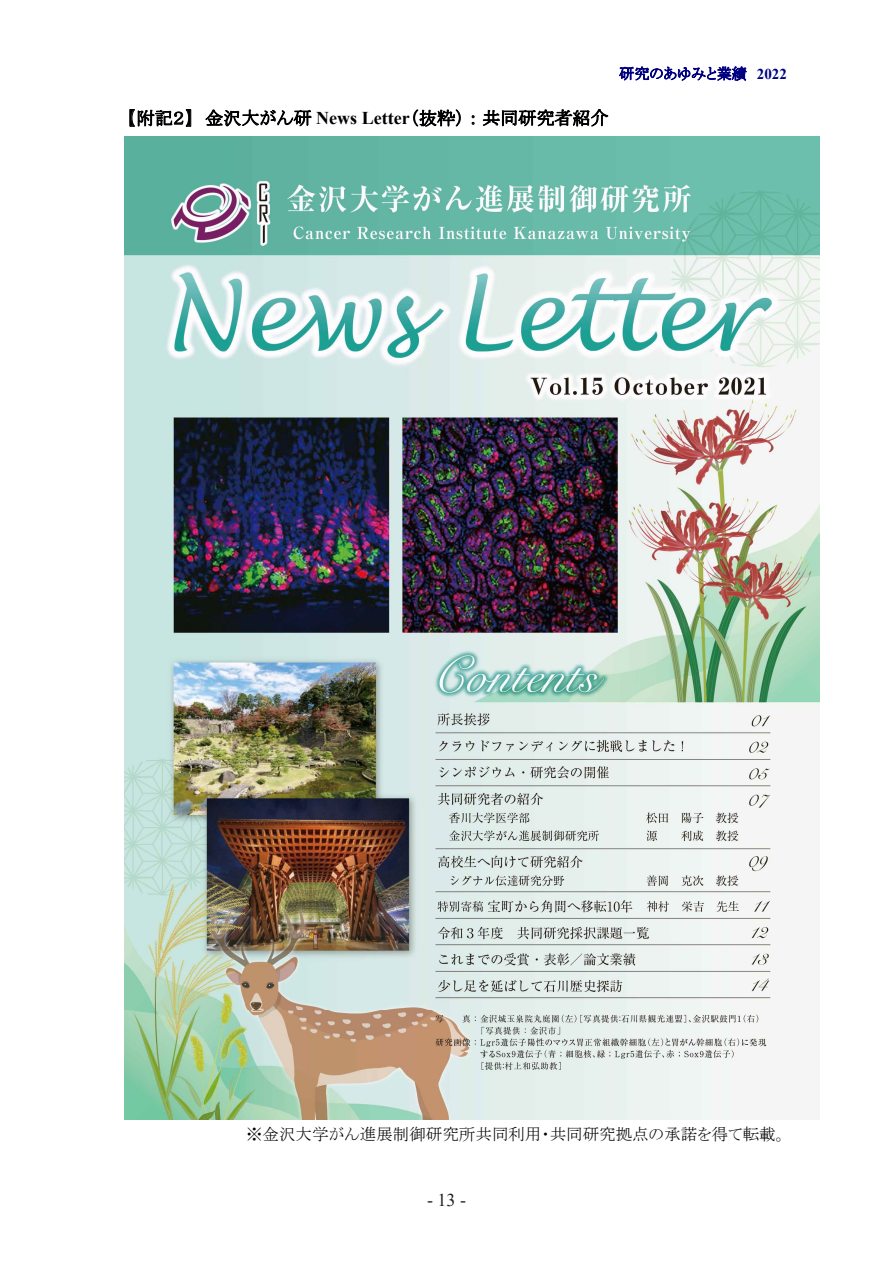
<style>
.page{position:relative;width:893px;height:1263px;background:#fff}
.page>*{position:absolute;margin:0;border:0;box-sizing:border-box;transform-origin:0 0}
.t1{font:18px "MS P Mincho";letter-spacing:.005em;color:#000}
.t2{font:18px "Times New Roman";color:#231f20}
.t3{font:16.5px "MS P Mincho";color:#000}
.t4{font:15px "MS P Mincho";color:#000080}
.t5{font:700 15px "Times New Roman";color:#000080}
.s1{font-family:"Times New Roman";font-weight:700}
.s2{font-family:"MS Mincho"}
</style>
<div class="page">
<img style="left:125px;top:137px;width:694px;height:982px">
<p class="t1" style="left:128px;top:109px;width:67px">【附記２】</p>
<p class="t4" style="left:619px;top:66px;width:129px">研究のあゆみと業績</p>
<p class="t5" style="left:757px;top:63px;width:32px">2022</p>
<p class="t1" style="left:205px;top:109px;width:405px">金沢大がん研 <span class="s1">News Letter</span>（抜粋<span class="s2">：</span>） <span class="s2">共同研究者紹介</span></p>
<p class="t3" style="left:246px;top:1126px;width:542px">※金沢大学がん進展制御研究所共同利用・共同研究拠点の承諾を得て転載。</p>
<p class="t2" style="left:427px;top:1187px;width:40px">-13-</p>
</div>
